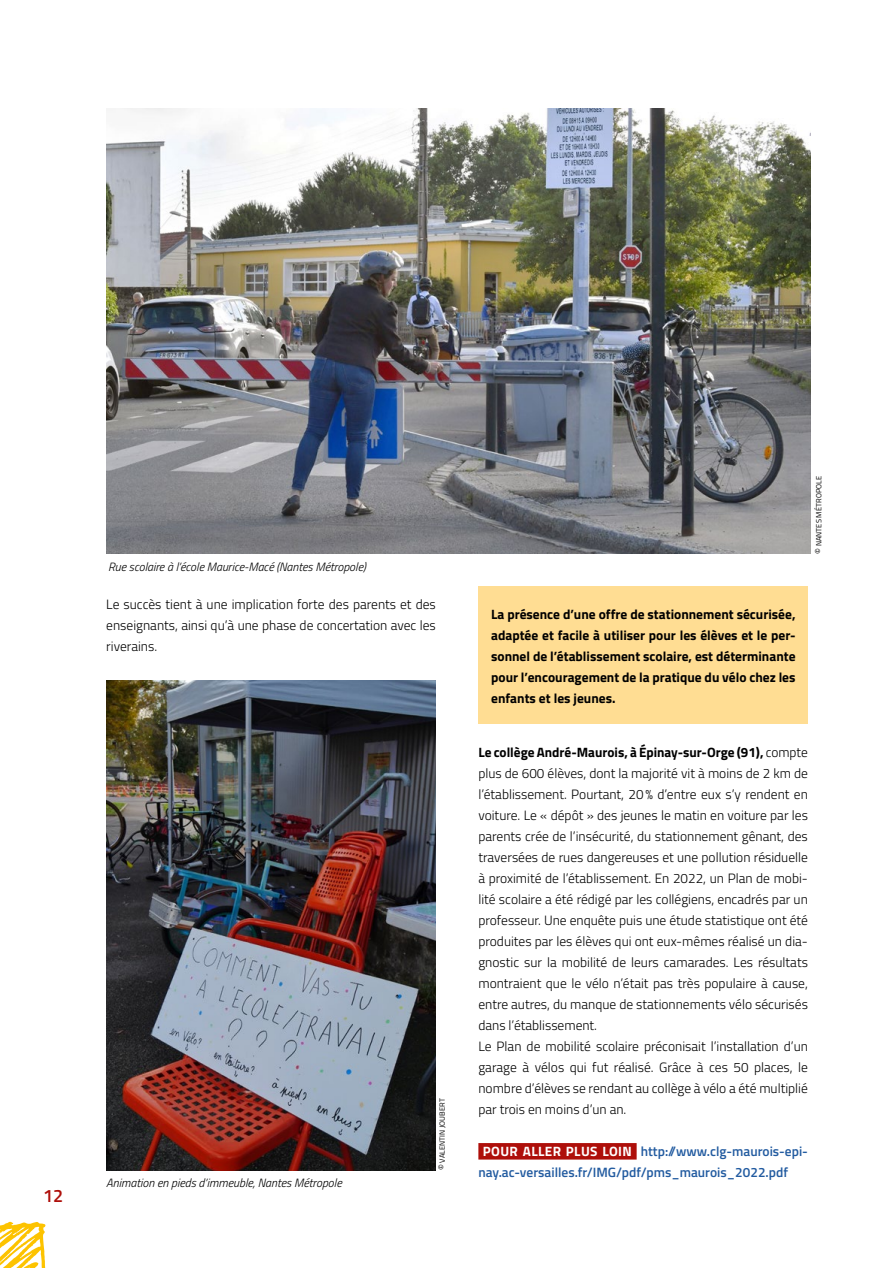
<style>
.page{position:relative;width:893px;height:1268px;background:#fff}
.page>*{position:absolute;margin:0;border:0;box-sizing:border-box;transform-origin:0 0}
.t1{font:600 18px "Titillium Web";color:#ae0f0a}
.t2{font:300 13.5px/21px "Titillium Web";color:#000;text-align:justify}
.t3{font:700 13.5px/21px "Titillium Web";color:#000;text-align:justify}
.t4{font:600 13.5px/21px "Titillium Web";color:#225ba0}
.t5{font:italic 300 12px "Titillium Web";color:#000}
.t6{font:7.5px "Titillium Web";letter-spacing:.01em;color:#000}
.s1{font-size:9px}
.s2{font-weight:700}
.s3{font-weight:700;color:#fff}
</style>
<div class="page">
<svg style="left:0;top:1221px;width:46px;height:46px"></svg>
<div style="left:478px;top:1142px;width:159px;height:17px;background:#ae0f0a"></div>
<div style="left:478px;top:586px;width:330px;height:138px;background:#ffdd93"></div>
<img style="left:106px;top:681px;width:329px;height:488px">
<img style="left:106px;top:108px;width:704px;height:445px">
<h1 class="t1" style="left:43px;top:1181px;width:22px">12</h1>
<p class="t5" style="left:108px;top:558px;width:259px">Rue scolaire à l’école Maurice-Macé (Nantes Métropole)</p>
<p class="t2" style="left:106px;top:593px;width:331px">Le succès tient à une implication forte des parents et des enseignants, ainsi qu’à une phase de concertation avec les riverains.</p>
<p class="t5" style="left:106px;top:1173px;width:237px">Animation en pieds d’immeuble, Nantes Métropole</p>
<p class="t6" style="left:437px;top:1169px;width:73px;rotate:-90deg"><span class="s1">©</span> VALENTIN JOUBERT</p>
<p class="t6" style="left:813px;top:553px;width:80px;rotate:-90deg"><span class="s1">©</span> NANTES MÉTROPOLE</p>
<p class="t3" style="left:491px;top:602px;width:306px">La présence d’une offre de stationnement sécurisée, adaptée et facile à utiliser pour les élèves et le per&shy;sonnel de l’établissement scolaire, est déterminante pour l’encouragement de la pratique du vélo chez les enfants et les jeunes.</p>
<p class="t2" style="left:478px;top:740px;width:331px;text-align:left"><span class="s2">Le collège André-Maurois, à Épinay-sur-Orge (91),</span> compte plus de 600 élèves, dont la majorité vit à moins de 2 km de l’établissement. Pourtant, 20% d’entre eux s’y rendent en voiture. Le « dépôt » des jeunes le matin en voiture par les parents crée de l’insécurité, du stationnement gênant, des traversées de rues dangereuses et une pollution résiduelle à proximité de l’établissement. En 2022, un Plan de mobi&shy;lité scolaire a été rédigé par les collégiens, encadrés par un professeur. Une enquête puis une étude statistique ont été produites par les élèves qui ont eux-mêmes réalisé un dia&shy;gnostic sur la mobilité de leurs camarades. Les résultats montraient que le vélo n’était pas très populaire à cause, entre autres, du manque de stationnements vélo sécurisés dans l’établissement.<br>Le Plan de mobilité scolaire préconisait l’installation d’un garage à vélos qui fut réalisé. Grâce à ces 50 places, le nombre d’élèves se rendant au collège à vélo a été multiplié par trois en moins d’un an.</p>
<p class="t4" style="left:478px;top:1139px;width:331px;text-indent:4px"><span class="s3">POUR ALLER PLUS LOIN</span> http://www.clg-maurois-epi&shy;nay.ac-versailles.fr/IMG/pdf/pms_maurois_2022.pdf</p>
</div>
